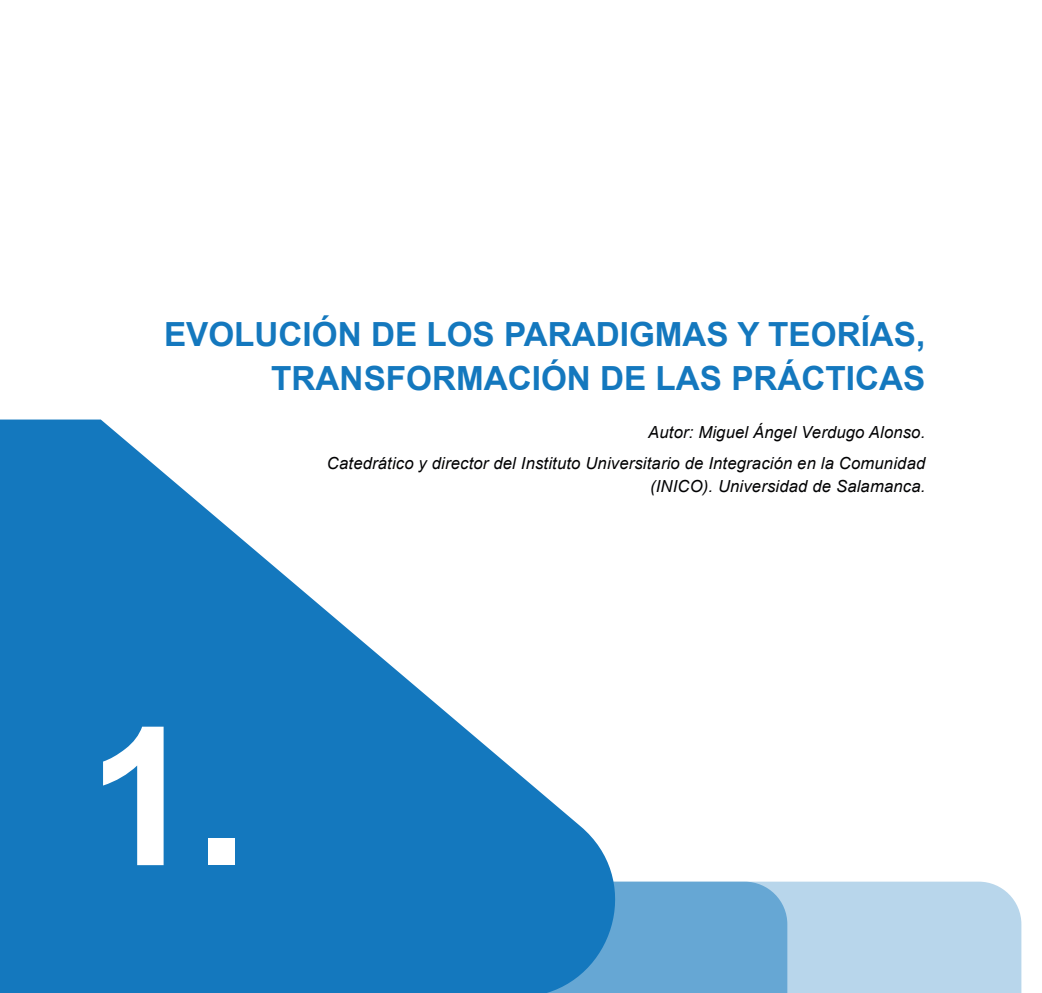
<style>
.page{position:relative;width:1042px;height:993px;background:#fff}
.page>*{position:absolute;margin:0;border:0;box-sizing:border-box;transform-origin:0 0}
.t1{font:700 192.5px "Arial";color:#fff}
.t2{font:700 33.25px/43.8px "Arial";color:#1478be;text-align:right}
.t3{font:italic 16.62px/31.5px "Arial";letter-spacing:.01em;color:#020203;text-align:right}
</style>
<div class="page">
<div style="left:787px;top:881px;width:234px;height:111px;background:#b8d6eb"></div>
<div style="left:642px;top:881px;width:145px;height:111px;background:#66a7d4"></div>
<svg style="left:0;top:419px;width:642px;height:573px;fill:#1478be"></svg>
<h2 class="t2" style="left:164px;top:313px;width:763px">EVOLUCIÓN DE LOS PARADIGMAS Y TEORÍAS,<br>TRANSFORMACIÓN DE LAS PRÁCTICAS</h2>
<p class="t3" style="left:327px;top:416px;width:600px">Autor: Miguel Ángel Verdugo Alonso.<br>Catedrático y director del Instituto Universitario de Integración en la Comunidad</p>
<p class="t3" style="left:650px;top:470px;width:277px">(INICO). Universidad de Salamanca.</p>
<h1 class="t1" style="left:88px;top:670px;width:162px">1.</h1>
</div>
